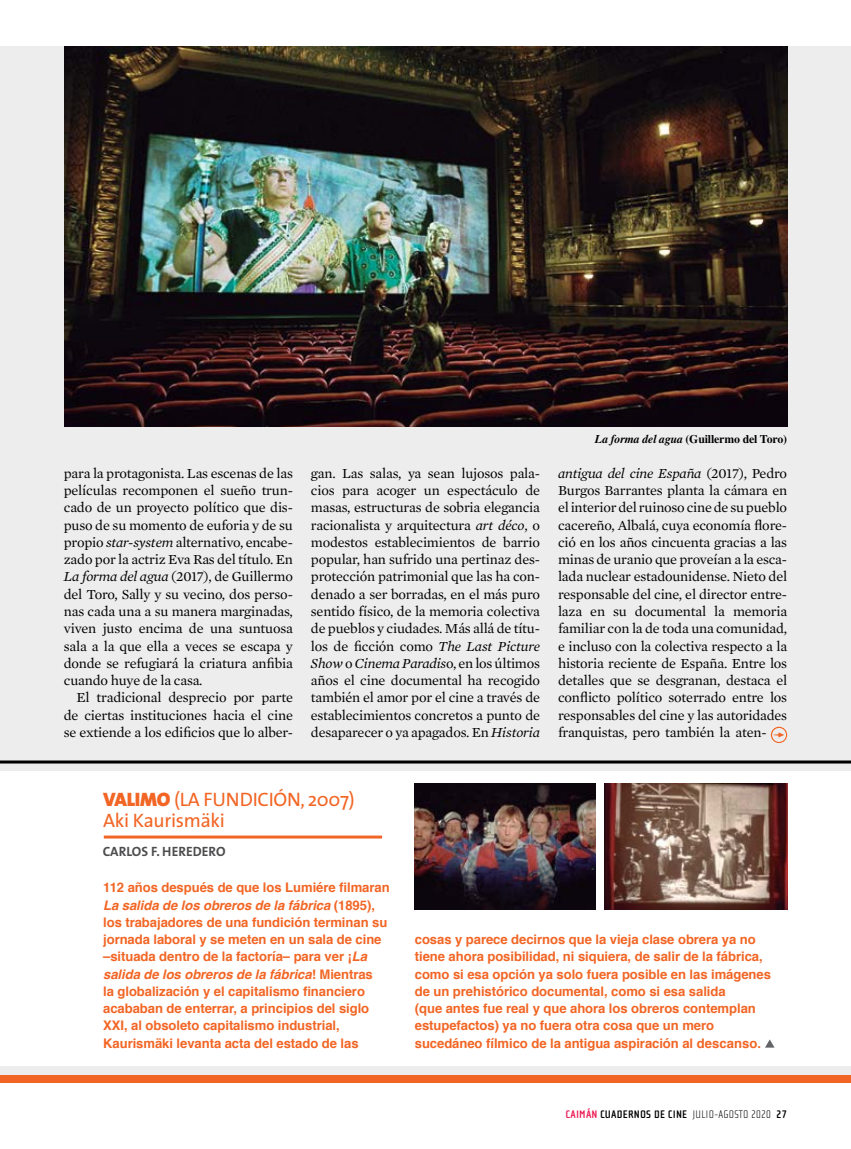
<style>
.page{position:relative;width:851px;height:1149px;background:#fff}
.page>*{position:absolute;margin:0;border:0;box-sizing:border-box;transform-origin:0 0}
.t1{font:19.5px/21px "The Sans";letter-spacing:-.015em;color:#f26524}
.t2{font:14.1px/17.2px "Mercury Text G1";letter-spacing:-.015em;color:#000;text-align:justify}
.t3{font:700 13.5px "The Sans";color:#4d4d4f}
.Cuaderno_Actualidad{font:700 13.2px/17.2px "Helvetica";letter-spacing:-.005em;color:#f26524}
.Cuaderno_Actualidad-2{font:500 12px "Nimbus Rom No 9 L";letter-spacing:-.015em;color:#000}
.t4{font:700 11.25px "Cholla Sans";letter-spacing:.02em;color:#000}
.s1{font-style:italic}
.s2{font-family:"Nimbus Rom No 9 L Med Ita";font-weight:400}
.s3{font-weight:900}
.s4{color:#ed1651}
.s5{font-weight:100}
</style>
<div class="page">
<div style="left:0;top:46px;width:850px;height:1035px;background:#ededee"></div>
<div style="left:0;top:1074px;width:850px;height:7px;background:#f26524"></div>
<img style="left:64px;top:46px;width:723px;height:380px">
<svg style="left:770px;top:726px;width:17px;height:16px"></svg>
<div style="left:0;top:771px;width:850px;height:294px;background:#fff"></div>
<hr style="left:0;top:760px;width:850px;height:3px;background:#000">
<svg style="left:765px;top:1039px;width:9px;height:8px"></svg>
<hr style="left:104px;top:835px;width:278px;height:3px;background:#f26524">
<img style="left:415px;top:783px;width:180px;height:126px">
<img style="left:604px;top:783px;width:183px;height:126px">
<p class="t2" style="left:64px;top:464px;width:230px">para la protagonista. Las escenas de las películas recomponen el sueño trun&shy;cado de un proyecto político que dis&shy;puso de su momento de euforia y de su propio <span class="s1">star-system</span> alternativo, encabe&shy;zado por la actriz Eva Ras del título. En <span class="s1">La forma del agua</span> (2017), de Guillermo del Toro, Sally y su vecino, dos perso&shy;nas cada una a su manera marginadas, viven justo encima de una suntuosa sala a la que ella a veces se escapa y donde se refugiará la criatura anfibia cuando huye de la casa.</p>
<p class="t2" style="left:64px;top:689px;width:230px;text-indent:13px">El tradicional desprecio por parte de ciertas instituciones hacia el cine se extiende a los edificios que lo alber-</p>
<p class="Cuaderno_Actualidad-2" style="left:594px;top:430px;width:194px"><span class="s2">La forma del agua</span> (Guillermo del Toro)</p>
<p class="t2" style="left:311px;top:464px;width:230px">gan. Las salas, ya sean lujosos pala&shy;cios para acoger un espectáculo de masas, estructuras de sobria elegancia racionalista y arquitectura <span class="s1">art déco</span>, o modestos establecimientos de barrio popular, han sufrido una pertinaz des&shy;protección patrimonial que las ha con&shy;denado a ser borradas, en el más puro sentido físico, de la memoria colectiva de pueblos y ciudades. Más allá de títu&shy;los de ficción como <span class="s1">The Last Picture Show</span> o <span class="s1">Cinema Paradis</span>o, en los últimos años el cine documental ha recogido también el amor por el cine a través de establecimientos concretos a punto de desaparecer o ya apagados. En <span class="s1">Historia</span></p>
<p class="t2" style="left:558px;top:464px;width:230px"><span class="s1">antigua del cine España</span> (2017), Pedro Burgos Barrantes planta la cámara en el interior del ruinoso cine de su pueblo cacereño, Albalá, cuya economía flore&shy;ció en los años cincuenta gracias a las minas de uranio que proveían a la esca&shy;lada nuclear estadounidense. Nieto del responsable del cine, el director entre&shy;laza en su documental la memoria familiar con la de toda una comunidad, e incluso con la colectiva respecto a la historia reciente de España. Entre los detalles que se desgranan, destaca el conflicto político soterrado entre los responsables del cine y las autoridades franquistas, pero también la aten-</p>
<p class="t1" style="left:103px;top:788px;width:253px"><span class="s3">VALIMO</span> (LA FUNDICIÓN, 2007)<br>Aki Kaurismäki</p>
<p class="t3" style="left:103px;top:839px;width:124px">CARLOS F. HEREDERO</p>
<p class="Cuaderno_Actualidad" style="left:103px;top:878px;width:288px">112 años después de que los Lumiére filmaran <span class="s1">La salida de los obreros de la fábrica</span> (1895), los trabajadores de una fundición terminan su jornada laboral y se meten en un sala de cine –situada dentro de la factoría– para ver ¡<span class="s1">La salida de los obreros de la fábrica</span>! Mientras<br>la globalización y el capitalismo financiero acababan de enterrar, a principios del siglo XXI, al obsoleto capitalismo industrial, Kaurismäki levanta acta del estado de las</p>
<p class="Cuaderno_Actualidad" style="left:415px;top:930px;width:357px">cosas y parece decirnos que la vieja clase obrera ya no tiene ahora posibilidad, ni siquiera, de salir de la fábrica, como si esa opción ya solo fuera posible en las imágenes de un prehistórico documental, como si esa salida<br>(que antes fue real y que ahora los obreros contemplan estupefactos) ya no fuera otra cosa que un mero sucedáneo fílmico de la antigua aspiración al descanso.</p>
<p class="t4" style="left:565px;top:1107px;width:223px"><span class="s4">CAIMÁN</span> CUADERNOS DE CINE <span class="s5">JULIO-AGOSTO 2020</span> 27</p>
</div>
